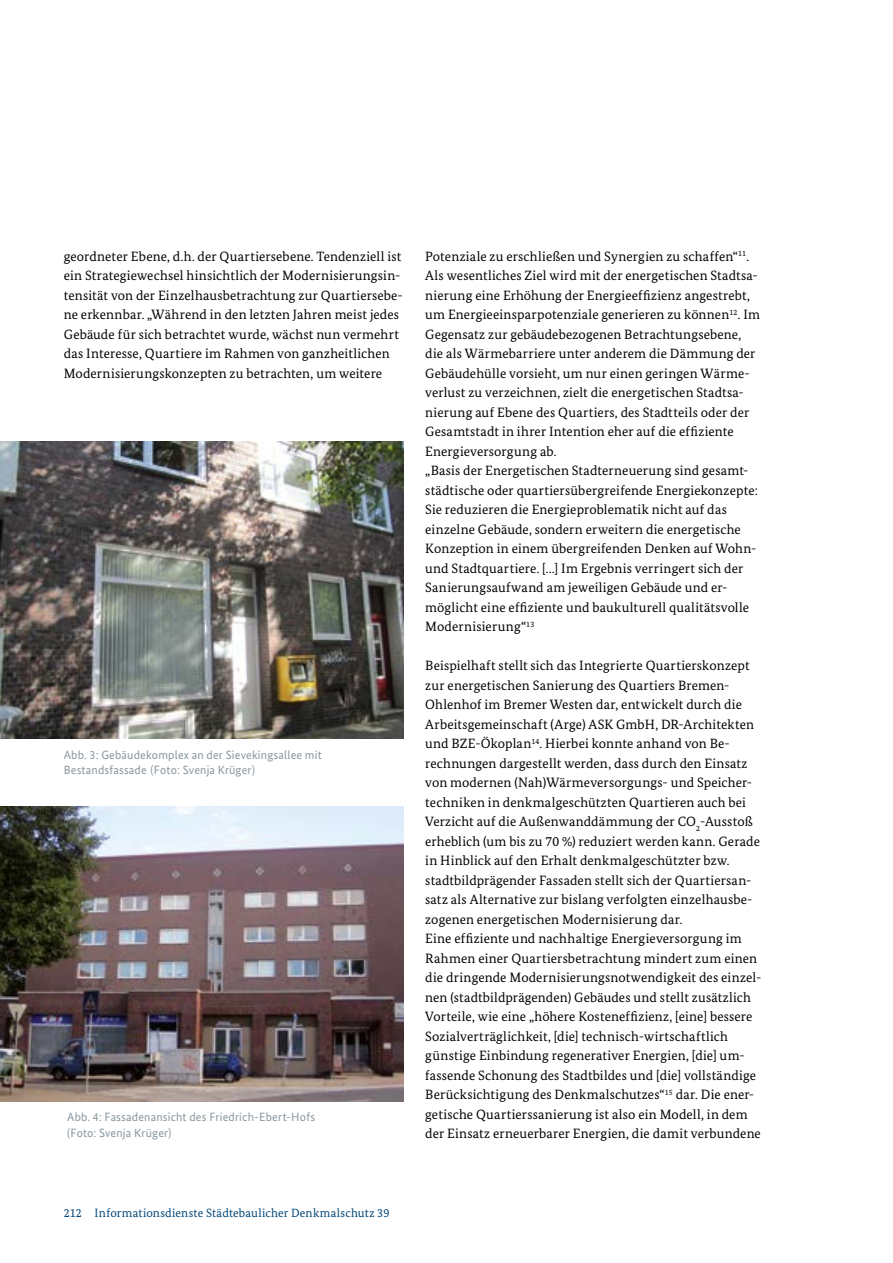
<style>
.page{position:relative;width:893px;height:1263px;background:#fff}
.page>*{position:absolute;margin:0;border:0;box-sizing:border-box;transform-origin:0 0}
.P_Fließtext{font:13.5px/19.5px "Bundes Serif";letter-spacing:.01em;color:#000}
.P-BU_mitEinzug{font:12px/15.8px "Bundes Sans";letter-spacing:.015em;color:#88969e}
.t1{font:12px "Bundes Serif";letter-spacing:.015em;color:#004577}
</style>
<div class="page">
<img style="left:0;top:442px;width:404px;height:296px">
<img style="left:0;top:806px;width:404px;height:295px">
<p class="P_Fließtext" style="left:64px;top:246px;width:341px">geordneter Ebene, d.h. der Quartiersebene. Tendenziell ist ein Strategiewechsel hinsichtlich der Modernisierungsin&shy;tensität von der Einzelhausbetrachtung zur Quartiersebe&shy;ne erkennbar. „Während in den letzten Jahren meist jedes Gebäude für sich betrachtet wurde, wächst nun vermehrt das Interesse, Quartiere im Rahmen von ganzheitlichen Modernisierungskonzepten zu betrachten, um weitere</p>
<p class="P_Fließtext" style="left:425px;top:246px;width:325px">Potenziale zu erschließen und Synergien zu schaffen“<sup>11</sup>.</p>
<p class="P_Fließtext" style="left:425px;top:266px;width:336px">Als wesentliches Ziel wird mit der energetischen Stadtsa&shy;nierung eine Erhöhung der Energieeffizienz angestrebt, um Energieeinsparpotenziale generieren zu können<sup>12</sup>. Im Gegensatz zur gebäudebezogenen Betrachtungsebene, die als Wärmebarriere unter anderem die Dämmung der Gebäudehülle vorsieht, um nur einen geringen Wärme&shy;verlust zu verzeichnen, zielt die energetischen Stadtsa&shy;nierung auf Ebene des Quartiers, des Stadtteils oder der Gesamtstadt in ihrer Intention eher auf die effiziente Energieversorgung ab.</p>
<p class="P_Fließtext" style="left:425px;top:460px;width:334px">„Basis der Energetischen Stadterneuerung sind gesamt&shy;städtische oder quartiersübergreifende Energiekonzepte:<br>Sie reduzieren die Energieproblematik nicht auf das einzelne Gebäude, sondern erweitern die energetische Konzeption in einem übergreifenden Denken auf Wohn&shy;und Stadtquartiere. […] Im Ergebnis verringert sich der Sanierungsaufwand am jeweiligen Gebäude und er&shy;möglicht eine effiziente und baukulturell qualitätsvolle Modernisierung“<sup>13</sup></p>
<p class="P_Fließtext" style="left:425px;top:656px;width:336px">Beispielhaft stellt sich das Integrierte Quartierskonzept zur energetischen Sanierung des Quartiers Bremen-Ohlenhof im Bremer Westen dar, entwickelt durch die Arbeitsgemeinschaft (Arge) ASK GmbH, DR-Architekten und BZE-Ökoplan<sup>14</sup>. Hierbei konnte anhand von Be&shy;rechnungen dargestellt werden, dass durch den Einsatz von modernen (Nah)Wärmeversorgungs- und Speicher&shy;techniken in denkmalgeschützten Quartieren auch bei Verzicht auf die Außenwanddämmung der CO<sub>2</sub>-Ausstoß erheblich (um bis zu 70 %) reduziert werden kann. Gerade in Hinblick auf den Erhalt denkmalgeschützter bzw. stadtbildprägender Fassaden stellt sich der Quartiersan&shy;satz als Alternative zur bislang verfolgten einzelhausbe&shy;zogenen energetischen Modernisierung dar.</p>
<p class="P_Fließtext" style="left:425px;top:928px;width:338px">Eine effiziente und nachhaltige Energieversorgung im Rahmen einer Quartiersbetrachtung mindert zum einen die dringende Modernisierungsnotwendigkeit des einzel&shy;nen (stadtbildprägenden) Gebäudes und stellt zusätzlich Vorteile, wie eine „höhere Kosteneffizienz, [eine] bessere Sozialverträglichkeit, [die] technisch-wirtschaftlich günstige Einbindung regenerativer Energien, [die] um&shy;fassende Schonung des Stadtbildes und [die] vollständige Berücksichtigung des Denkmalschutzes“<sup>15</sup> dar. Die ener&shy;getische Quartierssanierung ist also ein Modell, in dem der Einsatz erneuerbarer Energien, die damit verbundene</p>
<p class="P-BU_mitEinzug" style="left:64px;top:746px;width:260px">Abb. 3: Gebäudekomplex an der Sievekingsallee mit<br>Bestandsfassade (Foto: Svenja Krüger)</p>
<p class="P-BU_mitEinzug" style="left:67px;top:1109px;width:250px">Abb. 4: Fassadenansicht des Friedrich-Ebert-Hofs (Foto: Svenja Krüger)</p>
<p class="t1" style="left:64px;top:1206px;width:327px">212 Informationsdienste Städtebaulicher Denkmalschutz 39</p>
</div>
